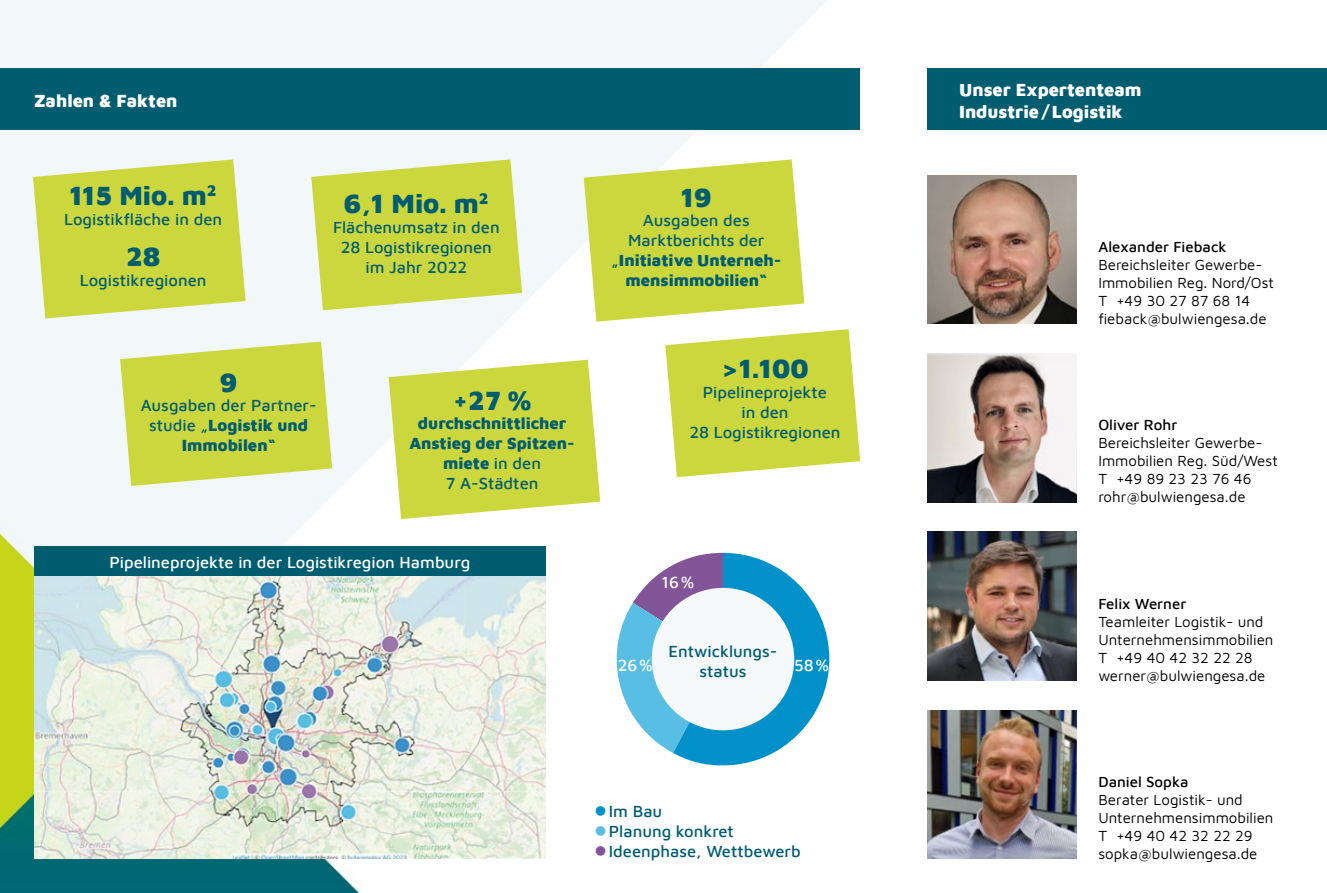
<style>
.page{position:relative;width:1327px;height:893px;background:#fff}
.page>*{position:absolute;margin:0;border:0;box-sizing:border-box;transform-origin:0 0}
.t1{font:900 27px "Maven Pro";color:#005d70}
.t2{font:900 18px/21.6px "Maven Pro";color:#fff}
.t3{font:500 16.5px/19.8px "Maven Pro";color:#005d70;text-align:center}
.t4{font:900 16.5px/19.8px "Maven Pro";color:#005d70;text-align:center}
.t5{font:500 16.5px "Maven Pro";color:#fff}
.t6{font:15px/18px "Maven Pro";color:#000}
.t7{font:500 15px "Maven Pro";color:#000}
.s1{font-weight:900}
.s2{font-weight:500}
.s3{color:#0091ca}
.s4{color:#58bee4}
.s5{color:#825498}
</style>
<div class="page">
<img style="left:0;top:0;width:861px;height:893px">
<div style="left:927px;top:68px;width:400px;height:62px;background:#005d70"></div>
<img style="left:927px;top:175px;width:149px;height:149px">
<img style="left:927px;top:354px;width:149px;height:148px">
<img style="left:927px;top:532px;width:149px;height:149px">
<img style="left:34px;top:576px;width:512px;height:283px">
<div style="left:0;top:68px;width:859px;height:62px;background:#005d70"></div>
<svg style="left:33px;top:159px;width:212px;height:159px;background:#d0db59"></svg>
<svg style="left:120px;top:342px;width:212px;height:144px"></svg>
<svg style="left:584px;top:159px;width:220px;height:163px"></svg>
<svg style="left:311px;top:159px;width:211px;height:151px"></svg>
<svg style="left:389px;top:360px;width:211px;height:159px;background:#d2dc5a"></svg>
<svg style="left:665px;top:329px;width:195px;height:148px;background:#d3dd5b"></svg>
<img style="left:927px;top:710px;width:149px;height:149px">
<svg style="left:601px;top:553px;width:228px;height:212px"></svg>
<div style="left:652px;top:588px;width:142px;height:142px;background:#f5f9fa;border-radius:50%"></div>
<div style="left:34px;top:546px;width:512px;height:30px;background:#005d70"></div>
<p class="t2" style="left:34px;top:88px;width:145px">Zahlen &amp; Fakten</p>
<h1 class="t1" style="left:70px;top:176px;width:148px">115 Mio. m<sup>2</sup></h1>
<p class="t3" style="left:64px;top:208px;width:159px">Logistikfläche in den</p>
<h1 class="t1" style="left:126px;top:237px;width:36px">28</h1>
<p class="t3" style="left:80px;top:269px;width:128px">Logistikregionen</p>
<h1 class="t1" style="left:344px;top:185px;width:146px">6,1 Mio. m<sup>2</sup></h1>
<p class="t3" style="left:333px;top:216px;width:168px">Flächenumsatz in den<br>28 Logistikregionen im Jahr 2022</p>
<h1 class="t1" style="left:220px;top:363px;width:19px">9</h1>
<p class="t3" style="left:141px;top:395px;width:178px">Ausgaben der Partner&shy;studie „<span class="s1">Logistik und<br>Immobilen“</span></p>
<h1 class="t1" style="left:453px;top:381px;width:79px">+27 %</h1>
<p class="t4" style="left:409px;top:413px;width:167px">durchschnittlicher<br>Anstieg der Spitzen&shy;miete <span class="s2">in den<br>7 A-Städten</span></p>
<p class="t5" style="left:109px;top:550px;width:363px">Pipelineprojekte in der Logistikregion Hamburg</p>
<h1 class="t1" style="left:681px;top:178px;width:32px">19</h1>
<p class="t4" style="left:611px;top:210px;width:172px"><span class="s2">Ausgaben des<br>Marktberichts der „</span>Initiative Unterneh&shy;mensimmobilien“</p>
<h1 class="t1" style="left:721px;top:350px;width:89px">&gt;1.100</h1>
<p class="t3" style="left:689px;top:381px;width:153px">Pipelineprojekte<br>in den<br>28 Logistikregionen</p>
<p class="t5" style="left:661px;top:571px;width:34px">16%</p>
<p class="t3" style="left:668px;top:640px;width:110px">Entwicklungs&shy;status</p>
<p class="t5" style="left:618px;top:654px;width:36px">26%</p>
<p class="t5" style="left:794px;top:654px;width:36px">58%</p>
<p class="t3" style="left:594px;top:801px;width:69px"><span class="s3">●</span>Im Bau</p>
<p class="t3" style="left:594px;top:820px;width:141px"><span class="s4">●</span>Planung konkret</p>
<p class="t3" style="left:594px;top:840px;width:208px"><span class="s5">●</span>Ideenphase, Wettbewerb</p>
<p class="t2" style="left:959px;top:78px;width:184px">Unser Expertenteam<br>Industrie/Logistik</p>
<p class="t7" style="left:1098px;top:236px;width:130px">Alexander Fieback</p>
<p class="t6" style="left:1098px;top:255px;width:177px">Bereichsleiter Gewerbe-<br>Immobilien Reg. Nord/Ost<br>T +49 30 27 87 68 14 fieback@bulwiengesa.de</p>
<p class="t7" style="left:1098px;top:415px;width:80px">Oliver Rohr</p>
<p class="t6" style="left:1098px;top:433px;width:181px">Bereichsleiter Gewerbe-<br>Immobilien Reg. Süd/West<br>T +49 89 23 23 76 46 rohr@bulwiengesa.de</p>
<p class="t7" style="left:1098px;top:593px;width:89px">Felix Werner</p>
<p class="t6" style="left:1098px;top:611px;width:176px">Teamleiter Logistik- und<br>Unternehmensimmobilien<br>T +49 40 42 32 22 28 werner@bulwiengesa.de</p>
<p class="t7" style="left:1098px;top:771px;width:92px">Daniel Sopka</p>
<p class="t6" style="left:1098px;top:790px;width:176px">Berater Logistik- und<br>Unternehmensimmobilien<br>T +49 40 42 32 22 29 sopka@bulwiengesa.de</p>
</div>
